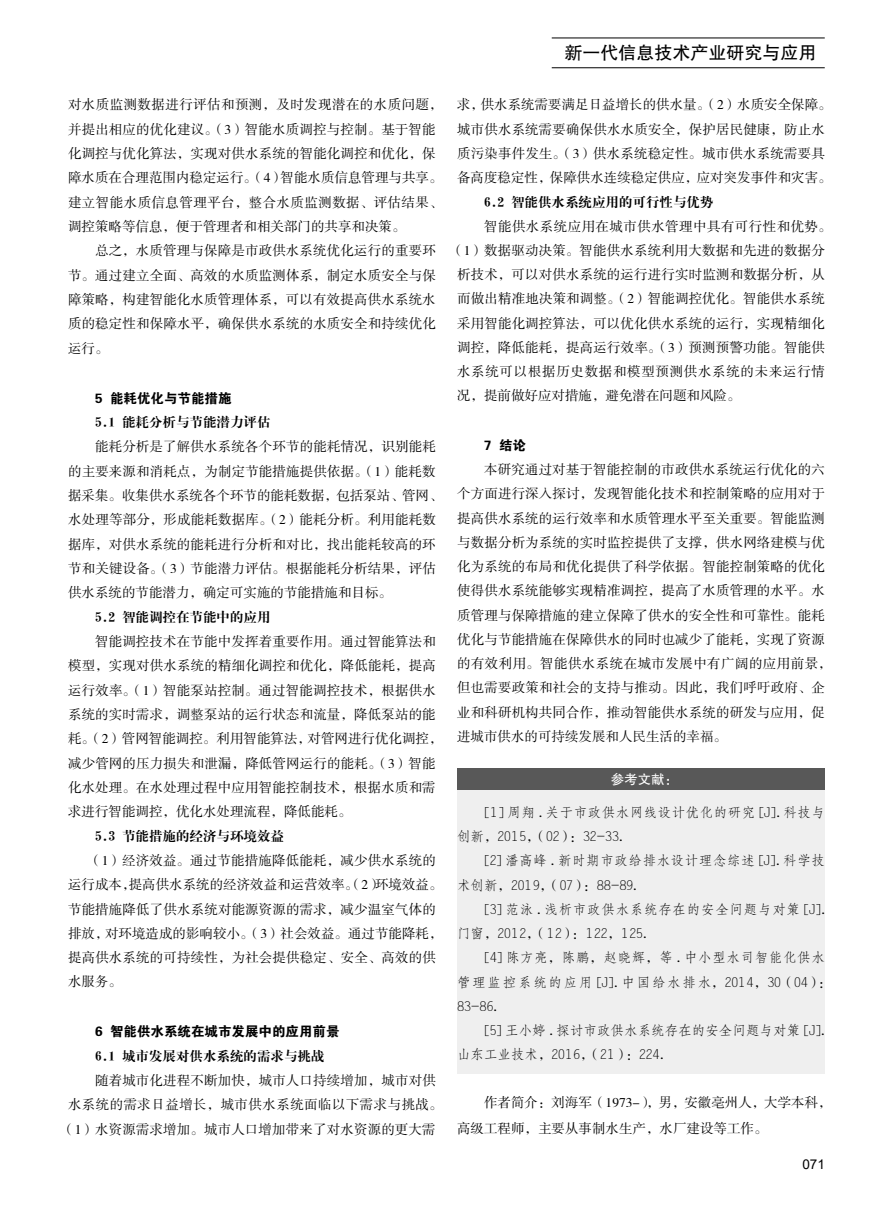
<style>
.page{position:relative;width:893px;height:1212px;background:#fff}
.page>*{position:absolute;margin:0;border:0;box-sizing:border-box;transform-origin:0 0}
.t1{font:18px "FZHTK GBK1 0";color:#000}
.t2{font:13.5px/24.3px "FZSSK GBK1 0";letter-spacing:.01em;color:#000}
.t3{font:13.5px/24.3px "FZFSK GBK1 0";letter-spacing:.035em;color:#000}
.t4{font:13.5px "H Ya 4 gj";color:#000}
.t5{font:13.5px "FZSSK GBK1 0";letter-spacing:.03em;color:#000}
.t6{font:13.5px/24.3px "FZFSK GBK1 0";letter-spacing:.005em;color:#000}
.t7{font:13.5px/24.3px "FZFSK GBK1 0";letter-spacing:.055em;color:#000}
.t8{font:13.5px "FZDHTK GBK1 0";color:#000}
.t9{font:13.5px "FZSSK GBK1 0";letter-spacing:.05em;color:#000}
.t10{font:13.5px "FZHTK GBK1 0";color:#fff}
.t11{font:13.5px "Arial";color:#000}
</style>
<div class="page">
<hr style="left:552px;top:67px;width:273px;height:1px;background:#000">
<hr style="left:552px;top:38px;width:273px;height:1px;background:#000">
<div style="left:457px;top:768px;width:368px;height:22px;background:#585858"></div>
<div style="left:457px;top:790px;width:368px;height:66px;background:#efefef"></div>
<div style="left:457px;top:839px;width:368px;height:65px;background:#efefef"></div>
<div style="left:457px;top:887px;width:368px;height:66px;background:#efefef"></div>
<div style="left:457px;top:936px;width:368px;height:90px;background:#efefef"></div>
<div style="left:457px;top:1009px;width:368px;height:65px;background:#efefef"></div>
<p class="t2" style="left:68px;top:93px;width:376px">对水质监测数据进行评估和预测，及时发现潜在的水质问题，并提出相应的优化建议。（3）智能水质调控与控制。基于智能化调控与优化算法，实现对供水系统的智能化调控和优化，保障水质在合理范围内稳定运行。（4）智能水质信息管理与共享。建立智能水质信息管理平台，整合水质监测数据、评估结果、调控策略等信息，便于管理者和相关部门的共享和决策。</p>
<p class="t2" style="left:68px;top:239px;width:369px;text-align:justify;text-indent:27px">总之，水质管理与保障是市政供水系统优化运行的重要环节。通过建立全面、高效的水质监测体系，制定水质安全与保障策略，构建智能化水质管理体系，可以有效提高供水系统水质的稳定性和保障水平，确保供水系统的水质安全和持续优化运行。</p>
<p class="t8" style="left:95px;top:390px;width:138px">5 能耗优化与节能措施</p>
<p class="t4" style="left:95px;top:415px;width:177px">5.1 能耗分析与节能潜力评估</p>
<p class="t2" style="left:68px;top:435px;width:376px;text-indent:27px">能耗分析是了解供水系统各个环节的能耗情况，识别能耗的主要来源和消耗点，为制定节能措施提供依据。（1）能耗数据采集。收集供水系统各个环节的能耗数据，包括泵站、管网、水处理等部分，形成能耗数据库。（2）能耗分析。利用能耗数据库，对供水系统的能耗进行分析和对比，找出能耗较高的环节和关键设备。（3）节能潜力评估。根据能耗分析结果，评估供水系统的节能潜力，确定可实施的节能措施和目标。</p>
<p class="t4" style="left:95px;top:610px;width:177px">5.2 智能调控在节能中的应用</p>
<p class="t2" style="left:68px;top:630px;width:376px;text-indent:27px">智能调控技术在节能中发挥着重要作用。通过智能算法和模型，实现对供水系统的精细化调控和优化，降低能耗，提高运行效率。（1）智能泵站控制。通过智能调控技术，根据供水系统的实时需求，调整泵站的运行状态和流量，降低泵站的能耗。（2）管网智能调控。利用智能算法，对管网进行优化调控，减少管网的压力损失和泄漏，降低管网运行的能耗。（3）智能化水处理。在水处理过程中应用智能控制技术，根据水质和需求进行智能调控，优化水处理流程，降低能耗。</p>
<p class="t4" style="left:95px;top:829px;width:190px">5.3 节能措施的经济与环境效益</p>
<p class="t2" style="left:68px;top:849px;width:376px;text-indent:20px">（1）经济效益。通过节能措施降低能耗，减少供水系统的运行成本，提高供水系统的经济效益和运营效率。（2）环境效益。节能措施降低了供水系统对能源资源的需求，减少温室气体的排放，对环境造成的影响较小。（3）社会效益。通过节能降耗，提高供水系统的可持续性，为社会提供稳定、安全、高效的供水服务。</p>
<p class="t8" style="left:95px;top:1024px;width:246px">6 智能供水系统在城市发展中的应用前景</p>
<p class="t4" style="left:95px;top:1049px;width:231px">6.1 城市发展对供水系统的需求与挑战</p>
<p class="t2" style="left:95px;top:1069px;width:342px">随着城市化进程不断加快，城市人口持续增加，城市对供</p>
<p class="t5" style="left:68px;top:1098px;width:376px">水系统的需求日益增长，城市供水系统面临以下需求与挑战。</p>
<p class="t2" style="left:61px;top:1117px;width:376px">（1）水资源需求增加。城市人口增加带来了对水资源的更大需</p>
<h1 class="t1" style="left:565px;top:43px;width:253px">新一代信息技术产业研究与应用</h1>
<p class="t2" style="left:457px;top:93px;width:376px">求，供水系统需要满足日益增长的供水量。（2）水质安全保障。城市供水系统需要确保供水水质安全，保护居民健康，防止水质污染事件发生。（3）供水系统稳定性。城市供水系统需要具备高度稳定性，保障供水连续稳定供应，应对突发事件和灾害。</p>
<p class="t4" style="left:484px;top:195px;width:231px">6.2 智能供水系统应用的可行性与优势</p>
<p class="t5" style="left:484px;top:219px;width:349px">智能供水系统应用在城市供水管理中具有可行性和优势。</p>
<p class="t2" style="left:450px;top:239px;width:376px">（1）数据驱动决策。智能供水系统利用大数据和先进的数据分</p>
<p class="t2" style="left:457px;top:263px;width:369px">析技术，可以对供水系统的运行进行实时监测和数据分析，从</p>
<p class="t2" style="left:457px;top:287px;width:369px">而做出精准地决策和调整。（2）智能调控优化。智能供水系统</p>
<p class="t2" style="left:457px;top:311px;width:369px">采用智能化调控算法，可以优化供水系统的运行，实现精细化</p>
<p class="t2" style="left:457px;top:336px;width:369px">调控，降低能耗，提高运行效率。（3）预测预警功能。智能供</p>
<p class="t9" style="left:457px;top:364px;width:369px">水系统可以根据历史数据和模型预测供水系统的未来运行情</p>
<p class="t2" style="left:457px;top:384px;width:285px">况，提前做好应对措施，避免潜在问题和风险。</p>
<p class="t8" style="left:484px;top:438px;width:43px">7 结论</p>
<p class="t2" style="left:457px;top:458px;width:376px;text-indent:27px">本研究通过对基于智能控制的市政供水系统运行优化的六个方面进行深入探讨，发现智能化技术和控制策略的应用对于提高供水系统的运行效率和水质管理水平至关重要。智能监测与数据分析为系统的实时监控提供了支撑，供水网络建模与优化为系统的布局和优化提供了科学依据。智能控制策略的优化使得供水系统能够实现精准调控，提高了水质管理的水平。水质管理与保障措施的建立保障了供水的安全性和可靠性。能耗优化与节能措施在保障供水的同时也减少了能耗，实现了资源的有效利用。智能供水系统在城市发展中有广阔的应用前景，但也需要政策和社会的支持与推动。因此，我们呼吁政府、企业和科研机构共同合作，推动智能供水系统的研发与应用，促进城市供水的可持续发展和人民生活的幸福。</p>
<p class="t10" style="left:611px;top:772px;width:69px">参考文献：</p>
<p class="t3" style="left:457px;top:800px;width:369px;text-indent:27px">[1] 周翔 . 关于市政供水网线设计优化的研究 [J]. 科技与创新，2015，（02）：32-33.</p>
<p class="t3" style="left:457px;top:849px;width:369px;text-indent:27px">[2] 潘高峰 . 新时期市政给排水设计理念综述 [J]. 科学技术创新，2019，（07）：88-89.</p>
<p class="t7" style="left:457px;top:897px;width:369px;text-indent:27px">[3] 范泳 . 浅析市政供水系统存在的安全问题与对策 [J].门窗，2012，（12）：122，125.</p>
<p class="t3" style="left:457px;top:946px;width:376px;text-indent:27px">[4] 陈方亮，陈鹏，赵晓辉，等 . 中小型水司智能化供水管理监控系统的应用 [J]. 中国给水排水，2014，30（04）：<br>83-86.</p>
<p class="t6" style="left:457px;top:1018px;width:369px;text-indent:27px">[5] 王小婷 . 探讨市政供水系统存在的安全问题与对策 [J].山东工业技术，2016，（21）：224.</p>
<p class="t2" style="left:457px;top:1090px;width:376px;line-height:25.8px;text-indent:27px">作者简介：刘海军（1973-），男，安徽亳州人，大学本科，高级工程师，主要从事制水生产，水厂建设等工作。</p>
<p class="t11" style="left:802px;top:1155px;width:24px">071</p>
</div>
